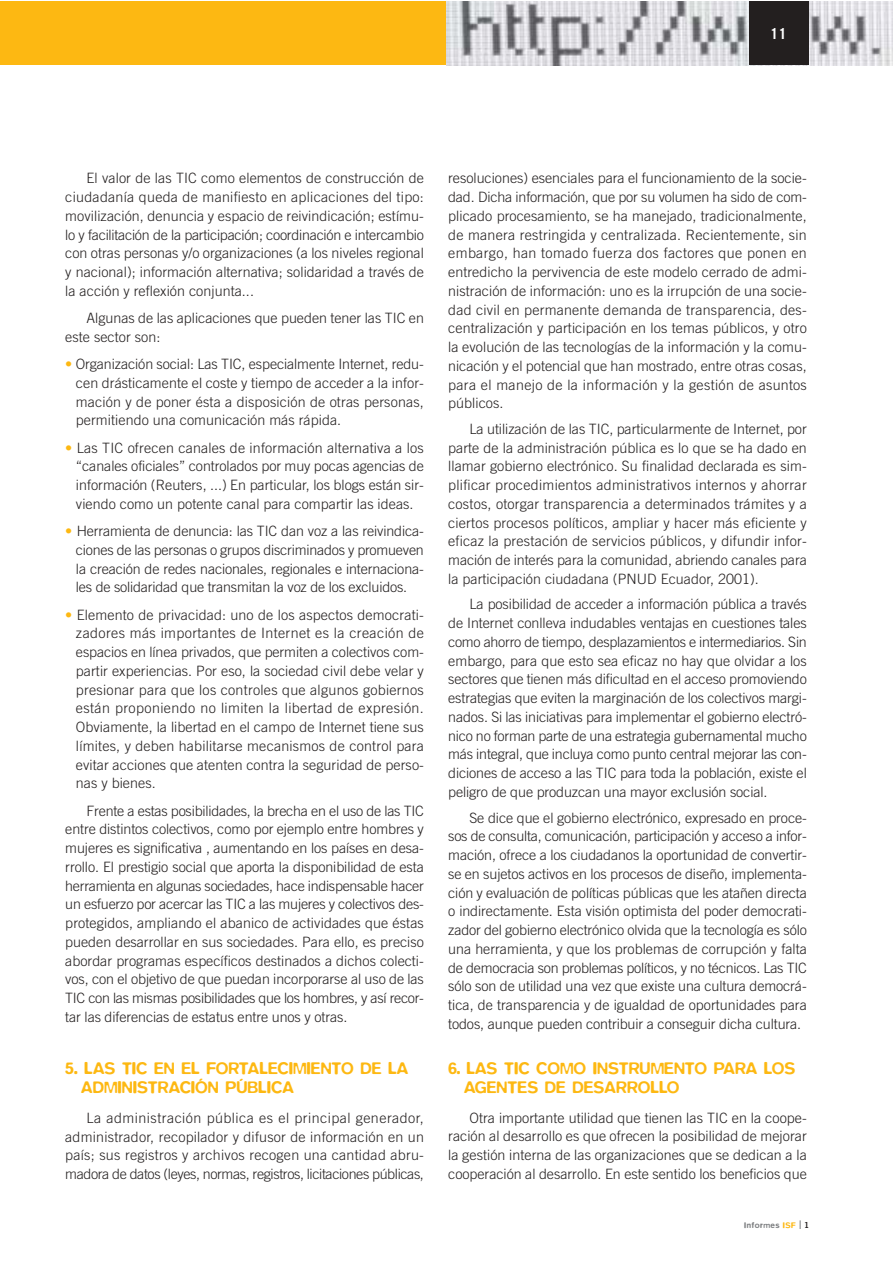
<style>
.page{position:relative;width:893px;height:1263px;background:#fff}
.page>*{position:absolute;margin:0;border:0;box-sizing:border-box;transform-origin:0 0}
.t1{font:500 17.25px/19.5px "Blur";color:#fdb812}
.t2{font:700 15px "Trade Gothic";color:#fff}
.t3{font:300 14.25px/18.8px "Trade Gothic";color:#231f1f;text-align:justify}
.t4{font:500 8.25px "Blur";letter-spacing:.055em;color:#808284}
.s1{color:#fdb812}
.s2{font-family:"Trade Gothic";font-weight:300;font-size:16.5px}
.s3{font-family:"Trade Gothic Bold Two";font-weight:400;color:#231f1f}
</style>
<div class="page">
<div style="left:0;top:2px;width:892px;height:63px;background:#fdb812"></div>
<img style="left:446px;top:2px;width:446px;height:63px">
<div style="left:748px;top:2px;width:60px;height:63px;background:#231f1f"></div>
<p class="t2" style="left:770px;top:28px;width:18px">11</p>
<p class="t3" style="left:65px;top:170px;width:360px;text-indent:21px">El valor de las TIC como elementos de construcción de ciudadanía queda de manifiesto en aplicaciones del tipo: movilización, denuncia y espacio de reivindicación; estímu&shy;lo y facilitación de la participación; coordinación e intercambio con otras personas y/o organizaciones (a los niveles regional y nacional); información alternativa; solidaridad a través de la acción y reflexión conjunta...</p>
<p class="t3" style="left:65px;top:310px;width:360px;text-indent:21px">Algunas de las aplicaciones que pueden tener las TIC en este sector son:</p>
<p class="t3" style="left:76px;top:356px;width:349px;text-indent:-11px"><span class="s1">•</span> Organización social: Las TIC, especialmente Internet, redu&shy;cen drásticamente el coste y tiempo de acceder a la infor&shy;mación y de poner ésta a disposición de otras personas, permitiendo una comunicación más rápida.</p>
<p class="t3" style="left:76px;top:439px;width:349px;text-indent:-11px"><span class="s1">•</span> Las TIC ofrecen canales de información alternativa a los “canales oficiales” controlados por muy pocas agencias de información (Reuters, ...) En particular, los blogs están sir&shy;viendo como un potente canal para compartir las ideas.</p>
<p class="t3" style="left:76px;top:523px;width:349px;text-indent:-11px"><span class="s1">•</span> Herramienta de denuncia: las TIC dan voz a las reivindica&shy;ciones de las personas o grupos discriminados y promueven la creación de redes nacionales, regionales e internaciona&shy;les de solidaridad que transmitan la voz de los excluidos.</p>
<p class="t3" style="left:76px;top:606px;width:349px;text-indent:-11px"><span class="s1">•</span> Elemento de privacidad: uno de los aspectos democrati&shy;zadores más importantes de Internet es la creación de espacios en línea privados, que permiten a colectivos com&shy;partir experiencias. Por eso, la sociedad civil debe velar y presionar para que los controles que algunos gobiernos están proponiendo no limiten la libertad de expresión.<br>Obviamente, la libertad en el campo de Internet tiene sus límites, y deben habilitarse mecanismos de control para evitar acciones que atenten contra la seguridad de perso&shy;nas y bienes.</p>
<p class="t3" style="left:65px;top:802px;width:360px;text-indent:21px">Frente a estas posibilidades, la brecha en el uso de las TIC entre distintos colectivos, como por ejemplo entre hombres y mujeres es significativa , aumentando en los países en desa&shy;rrollo. El prestigio social que aporta la disponibilidad de esta herramienta en algunas sociedades, hace indispensable hacer un esfuerzo por acercar las TIC a las mujeres y colectivos des&shy;protegidos, ampliando el abanico de actividades que éstas pueden desarrollar en sus sociedades. Para ello, es preciso abordar programas específicos destinados a dichos colecti&shy;vos, con el objetivo de que puedan incorporarse al uso de las TIC con las mismas posibilidades que los hombres, y así recor&shy;tar las diferencias de estatus entre unos y otras.</p>
<p class="t1" style="left:81px;top:1060px;width:328px;text-indent:-16px">5. LAS TIC EN EL FORTALECIMIENTO DE LA<br>ADMINISTRACIÓN PÚBLICA</p>
<p class="t3" style="left:65px;top:1110px;width:360px;text-indent:21px">La administración pública es el principal generador, administrador, recopilador y difusor de información en un país; sus registros y archivos recogen una cantidad abru&shy;madora de datos (leyes, normas, registros, licitaciones públicas,</p>
<p class="t3" style="left:448px;top:170px;width:360px">resoluciones) esenciales para el funcionamiento de la socie&shy;dad. Dicha información, que por su volumen ha sido de com&shy;plicado procesamiento, se ha manejado, tradicionalmente, de manera restringida y centralizada. Recientemente, sin embargo, han tomado fuerza dos factores que ponen en entredicho la pervivencia de este modelo cerrado de admi&shy;nistración de información: uno es la irrupción de una socie&shy;dad civil en permanente demanda de transparencia, des&shy;centralización y participación en los temas públicos, y otro la evolución de las tecnologías de la información y la comu&shy;nicación y el potencial que han mostrado, entre otras cosas, para el manejo de la información y la gestión de asuntos públicos.</p>
<p class="t3" style="left:448px;top:421px;width:360px;text-indent:21px">La utilización de las TIC, particularmente de Internet, por parte de la administración pública es lo que se ha dado en llamar gobierno electrónico. Su finalidad declarada es sim&shy;plificar procedimientos administrativos internos y ahorrar costos, otorgar transparencia a determinados trámites y a ciertos procesos políticos, ampliar y hacer más eficiente y eficaz la prestación de servicios públicos, y difundir infor&shy;mación de interés para la comunidad, abriendo canales para la participación ciudadana (PNUD Ecuador, 2001).</p>
<p class="t3" style="left:448px;top:596px;width:360px;text-indent:21px">La posibilidad de acceder a información pública a través de Internet conlleva indudables ventajas en cuestiones tales como ahorro de tiempo, desplazamientos e intermediarios. Sin embargo, para que esto sea eficaz no hay que olvidar a los sectores que tienen más dificultad en el acceso promoviendo estrategias que eviten la marginación de los colectivos margi&shy;nados. Si las iniciativas para implementar el gobierno electró&shy;nico no forman parte de una estrategia gubernamental mucho más integral, que incluya como punto central mejorar las con&shy;diciones de acceso a las TIC para toda la población, existe el peligro de que produzcan una mayor exclusión social.</p>
<p class="t3" style="left:448px;top:809px;width:360px;text-indent:21px">Se dice que el gobierno electrónico, expresado en proce&shy;sos de consulta, comunicación, participación y acceso a infor&shy;mación, ofrece a los ciudadanos la oportunidad de convertir&shy;se en sujetos activos en los procesos de diseño, implementa&shy;ción y evaluación de políticas públicas que les atañen directa o indirectamente. Esta visión optimista del poder democrati&shy;zador del gobierno electrónico olvida que la tecnología es sólo una herramienta, y que los problemas de corrupción y falta de democracia son problemas políticos, y no técnicos. Las TIC sólo son de utilidad una vez que existe una cultura democrá&shy;tica, de transparencia y de igualdad de oportunidades para todos, aunque pueden contribuir a conseguir dicha cultura.</p>
<p class="t1" style="left:464px;top:1060px;width:333px;text-indent:-16px">6. LAS TIC COMO INSTRUMENTO PARA LOS<br>AGENTES DE DESARROLLO</p>
<p class="t3" style="left:448px;top:1110px;width:360px;text-indent:21px">Otra importante utilidad que tienen las TIC en la coope&shy;ración al desarrollo es que ofrecen la posibilidad de mejorar la gestión interna de las organizaciones que se dedican a la cooperación al desarrollo. En este sentido los beneficios que</p>
<p class="t4" style="left:744px;top:1222px;width:66px">Informes <span class="s1">ISF</span> <span class="s2">ı</span> <span class="s3">1</span></p>
</div>
